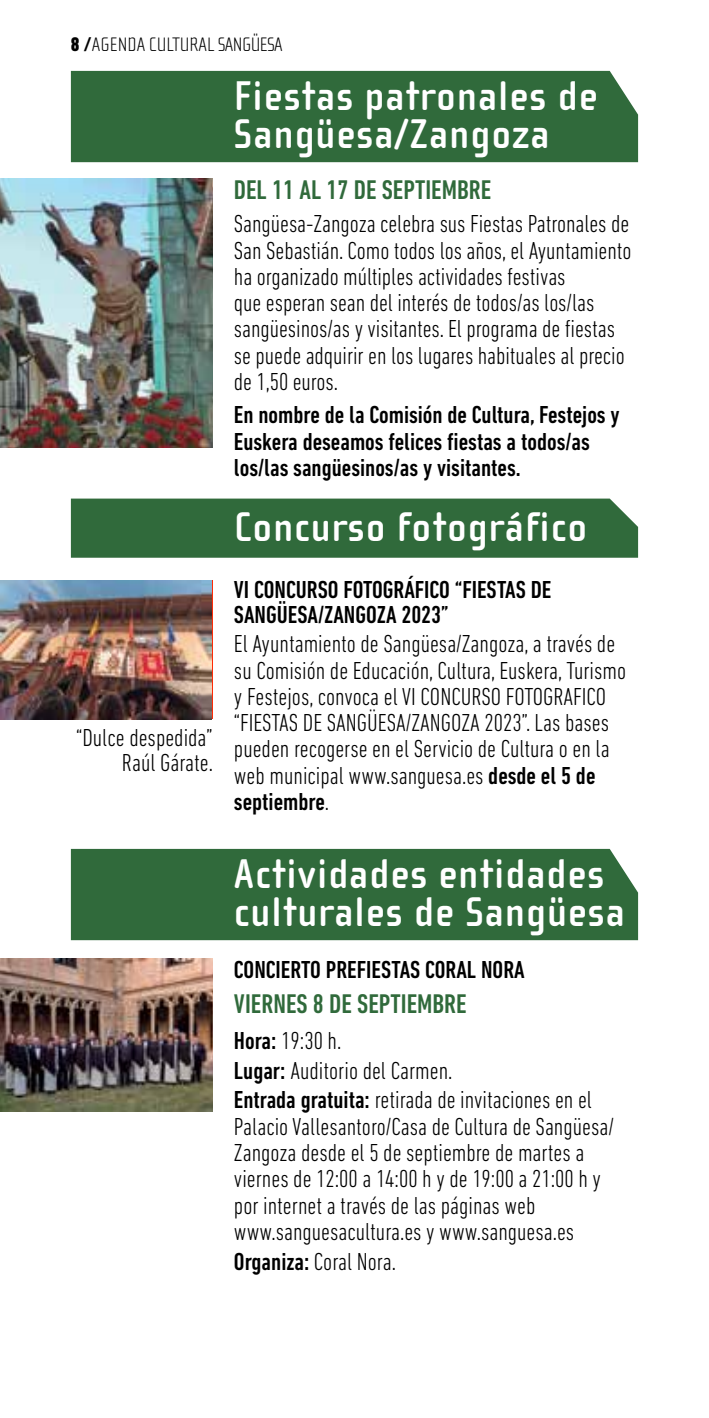
<style>
.page{position:relative;width:709px;height:1418px;background:#fff}
.page>*{position:absolute;margin:0;border:0;box-sizing:border-box;transform-origin:0 0}
.t1{font:700 42.5px/37.5px "Cholla Sans";letter-spacing:.025em;color:#fff}
.t2{font:500 condensed 27.5px "DIN Next LT Pro";color:#306a3b}
.t3{font:300 condensed 25px/26.2px "DIN Next LT Pro";color:#000}
.t4{font:500 condensed 25px/26.2px "DIN Next LT Pro";color:#000}
.t5{font:100 20px "Cholla Sans";color:#000}
.s1{font-family:"DIN Next LT Pro";font-weight:800;font-stretch:condensed}
.s2{font-weight:500}
</style>
<div class="page">
<div style="left:71px;top:71px;width:567px;height:91px;background:#306a3b"></div>
<img style="left:0;top:178px;width:213px;height:269px">
<div style="left:71px;top:498px;width:567px;height:59px;background:#306a3b"></div>
<img style="left:0;top:580px;width:212px;height:139px">
<img style="left:0;top:958px;width:213px;height:153px">
<div style="left:71px;top:849px;width:567px;height:91px;background:#306a3b"></div>
<p class="t5" style="left:71px;top:33px;width:164px"><span class="s1">8 ⁄</span> AGENDA CULTURAL SANGÜESA</p>
<h1 class="t1" style="left:234px;top:78px;width:365px">Fiestas patronales de<br>Sangüesa/Zangoza</h1>
<p class="t2" style="left:234px;top:174px;width:259px">DEL 11 AL 17 DE SEPTIEMBRE</p>
<p class="t3" style="left:234px;top:210px;width:399px">Sangüesa-Zangoza celebra sus Fiestas Patronales de San Sebastián. Como todos los años, el Ayuntamiento ha organizado múltiples actividades festivas<br>que esperan sean del interés de todos/as los/las sangüesinos/as y visitantes. El programa de fiestas se puede adquirir en los lugares habituales al precio de 1,50 euros.</p>
<p class="t4" style="left:234px;top:401px;width:387px">En nombre de la Comisión de Cultura, Festejos y<br>Euskera deseamos felices fiestas a todos/as los/las sangüesinos/as y visitantes.</p>
<h1 class="t1" style="left:234px;top:509px;width:355px">Concurso fotográfico</h1>
<p class="t4" style="left:234px;top:576px;width:319px;line-height:25px">VI CONCURSO FOTOGRÁFICO “FIESTAS DE<br>SANGÜESA/ZANGOZA 2023”</p>
<p class="t3" style="left:234px;top:630px;width:393px">El Ayuntamiento de Sangüesa/Zangoza, a través de su Comisión de Educación, Cultura, Euskera, Turismo y Festejos, convoca el VI CONCURSO FOTOGRAFICO “FIESTAS DE SANGÜESA/ZANGOZA 2023”. Las bases pueden recogerse en el Servicio de Cultura o en la web municipal www.sanguesa.es <span class="s2">desde el 5 de septiembre</span>.</p>
<p class="t3" style="left:76px;top:725px;width:138px;line-height:25px;text-align:right">“Dulce despedida”<br>Raúl Gárate.</p>
<h1 class="t1" style="left:234px;top:856px;width:392px">Actividades entidades culturales de Sangüesa</h1>
<p class="t4" style="left:234px;top:955px;width:292px">CONCIERTO PREFIESTAS CORAL NORA</p>
<p class="t2" style="left:234px;top:988px;width:234px">VIERNES 8 DE SEPTIEMBRE</p>
<p class="t3" style="left:234px;top:1025px;width:359px;line-height:29.8px"><span class="s2">Hora:</span> 19:30 h.<br><span class="s2">Lugar:</span> Auditorio del Carmen.<br><span class="s2">Entrada gratuita:</span> retirada de invitaciones en el</p>
<p class="t3" style="left:234px;top:1112px;width:381px">Palacio Vallesantoro/Casa de Cultura de Sangüesa/ Zangoza desde el 5 de septiembre de martes a viernes de 12:00 a 14:00 h y de 19:00 a 21:00 h y por internet a través de las páginas web www.sanguesacultura.es y www.sanguesa.es</p>
<p class="t3" style="left:234px;top:1247px;width:163px"><span class="s2">Organiza:</span> Coral Nora.</p>
</div>
